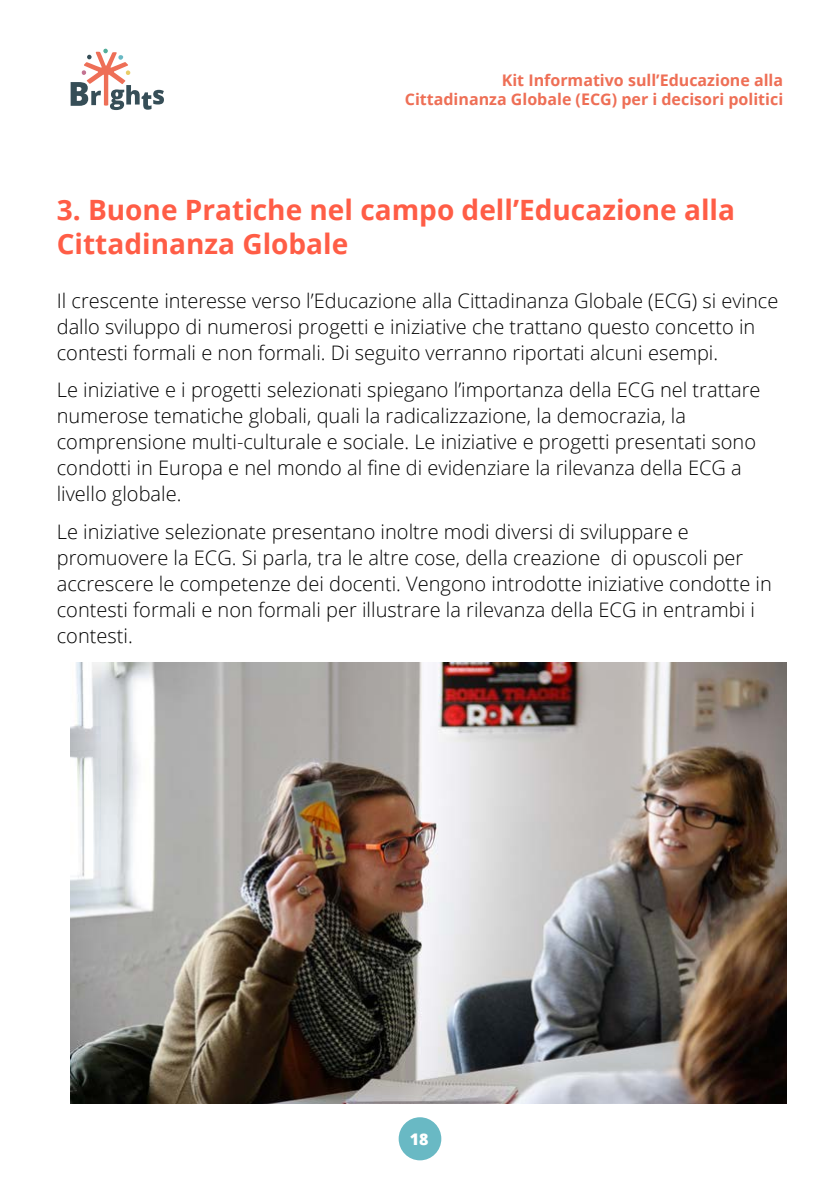
<style>
.page{position:relative;width:840px;height:1191px;background:#fff}
.page>*{position:absolute;margin:0;border:0;box-sizing:border-box;transform-origin:0 0}
.t1{font:700 28px/33.6px "Open Sans";color:#ff5d46}
.t2{font:300 20px/26px "Open Sans";color:#000}
.t3{font:700 16px/19.2px "Open Sans";color:#ee6f56;text-align:right}
.t4{font:800 16px "Open Sans";color:#fff}
</style>
<div class="page">
<svg style="left:71px;top:49px;width:93px;height:61px"></svg>
<div style="left:398px;top:1117px;width:43px;height:43px;background:#69b9c4;border-radius:50%"></div>
<img style="left:70px;top:663px;width:716px;height:440px">
<p class="t3" style="left:404px;top:70px;width:379px">Kit Informativo sull’Educazione alla<br>Cittadinanza Globale (ECG) per i decisori politici</p>
<h1 class="t1" style="left:57px;top:192px;width:679px">3. Buone Pratiche nel campo dell’Educazione alla<br>Cittadinanza Globale</h1>
<p class="t2" style="left:57px;top:287px;width:722px">Il crescente interesse verso l’Educazione alla Cittadinanza Globale (ECG) si evince dallo sviluppo di numerosi progetti e iniziative che trattano questo concetto in contesti formali e non formali. Di seguito verranno riportati alcuni esempi.</p>
<p class="t2" style="left:57px;top:376px;width:704px">Le iniziative e i progetti selezionati spiegano l’importanza della ECG nel trattare numerose tematiche globali, quali la radicalizzazione, la democrazia, la comprensione multi-culturale e sociale. Le iniziative e progetti presentati sono condotti in Europa e nel mondo al fine di evidenziare la rilevanza della ECG a livello globale.</p>
<p class="t2" style="left:57px;top:518px;width:716px">Le iniziative selezionate presentano inoltre modi diversi di sviluppare e promuovere la ECG. Si parla, tra le altre cose, della creazione di opuscoli per accrescere le competenze dei docenti. Vengono introdotte iniziative condotte in contesti formali e non formali per illustrare la rilevanza della ECG in entrambi i contesti.</p>
<p class="t4" style="left:409px;top:1127px;width:20px">18</p>
</div>
